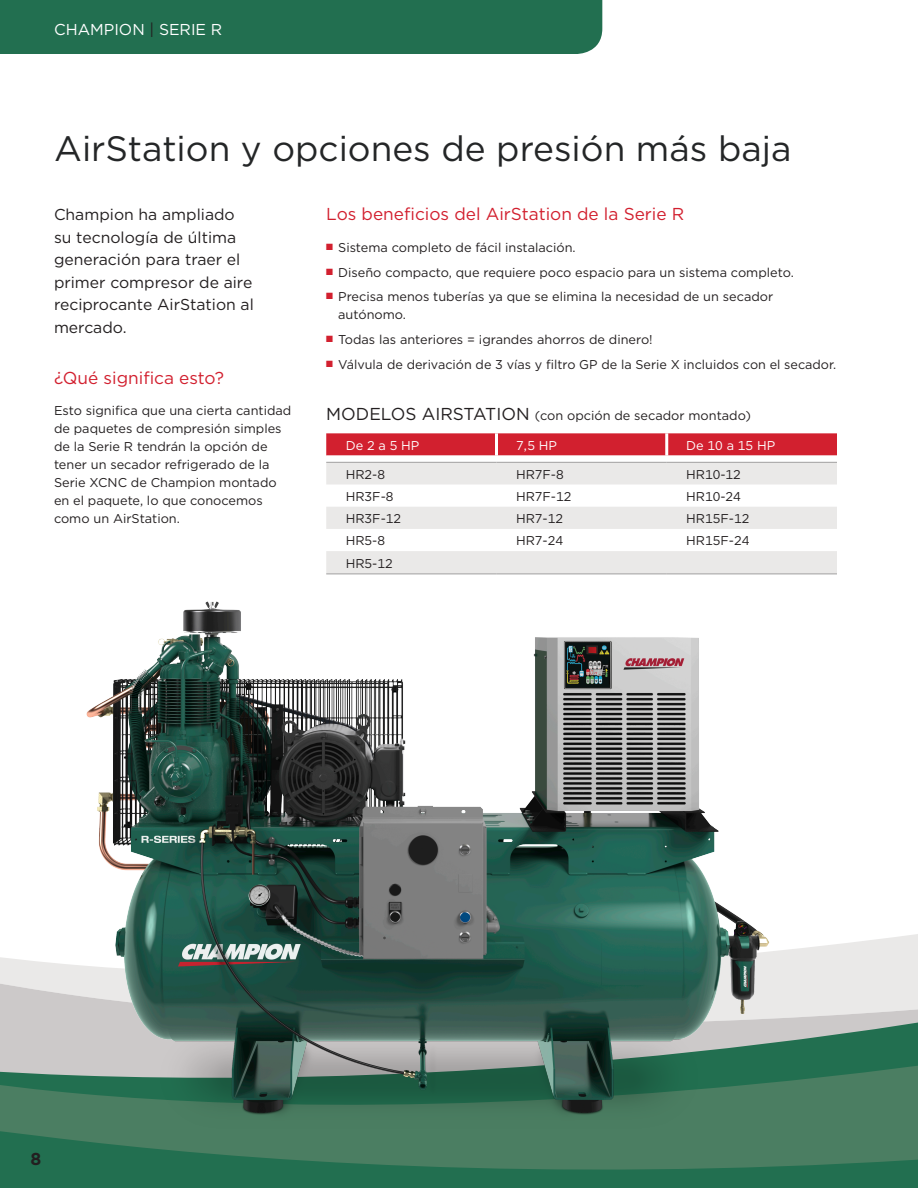
<style>
.page{position:relative;width:918px;height:1188px;background:#fff}
.page>*{position:absolute;margin:0;border:0;box-sizing:border-box;transform-origin:0 0}
.Top_Heading_24_-_for{font:35.25px "Gotham";color:#242627}
.Heading_12{font:17.25px "Gotham";color:#d2202f}
.t1{font:700 17.25px "Gotham";color:#231f20}
.Body_Text_11_-_Main{font:15.75px/22.5px "Gotham";color:#231f20}
.Red_Tab_11__white{font:15.75px "Gotham";color:#fff}
.Body_Text_9_-_no_bre{font:12.75px/18px "Gotham";color:#231f20}
.Table_-_left_column{font:12.75px "Gotham";color:#231f20}
.Header_above_tables{font:12.75px "Gotham";color:#231f20}
.Table_-_left_column-2{font:12.75px "Gotham";color:#fff}
.s1{color:#231f20}
.s2{color:#d2202f}
.s3{font-size:17.25px}
</style>
<div class="page">
<svg style="left:326px;top:433px;width:511px;height:23px;background:#d42a38"></svg>
<svg style="left:326px;top:461px;width:511px;height:1px"></svg>
<svg style="left:326px;top:463px;width:511px;height:111px;fill:#eae9e8"></svg>
<hr style="left:326px;top:574px;width:170px;height:1px;background:#a1a0a0">
<hr style="left:496px;top:574px;width:171px;height:1px;background:#a1a0a0">
<hr style="left:667px;top:574px;width:170px;height:1px;background:#a1a0a0">
<hr style="left:495px;top:433px;width:3px;height:23px;background:#fff">
<hr style="left:665px;top:433px;width:3px;height:23px;background:#fff">
<hr style="left:326px;top:462px;width:170px;height:1px;background:#a1a0a0">
<hr style="left:496px;top:462px;width:171px;height:1px;background:#a1a0a0">
<hr style="left:667px;top:462px;width:170px;height:1px;background:#a1a0a0">
<svg style="left:0;top:934px;width:918px;height:70px;fill:#eae9e8"></svg>
<svg style="left:0;top:1004px;width:918px;height:184px;background:#498269"></svg>
<div style="left:0;top:0;width:602px;height:54px;background:#226f50"></div>
<img style="left:54px;top:601px;width:732px;height:568px">
<p class="Red_Tab_11__white" style="left:54px;top:19px;width:170px">CHAMPION <span class="s1">|</span> SERIE R</p>
<p class="Top_Heading_24_-_for" style="left:54px;top:126px;width:739px">AirStation y opciones de presión más baja</p>
<p class="Body_Text_11_-_Main" style="left:54px;top:203px;width:201px">Champion ha ampliado su tecnología de última generación para traer el primer compresor de aire reciprocante AirStation al mercado.</p>
<p class="Heading_12" style="left:54px;top:367px;width:172px">¿Qué significa esto?</p>
<p class="Body_Text_9_-_no_bre" style="left:54px;top:401px;width:239px">Esto significa que una cierta cantidad de paquetes de compresión simples de la Serie R tendrán la opción de tener un secador refrigerado de la<br>Serie XCNC de Champion montado en el paquete, lo que conocemos como un AirStation.</p>
<p class="Heading_12" style="left:326px;top:203px;width:360px">Los beneficios del AirStation de la Serie R</p>
<p class="Body_Text_9_-_no_bre" style="left:326px;top:238px;width:251px"><span class="s2">■</span> Sistema completo de fácil instalación.</p>
<p class="Body_Text_9_-_no_bre" style="left:326px;top:263px;width:469px"><span class="s2">■</span> Diseño compacto, que requiere poco espacio para un sistema completo.</p>
<p class="Body_Text_9_-_no_bre" style="left:338px;top:288px;width:437px;text-indent:-12px"><span class="s2">■</span> Precisa menos tuberías ya que se elimina la necesidad de un secador autónomo.</p>
<p class="Body_Text_9_-_no_bre" style="left:326px;top:330px;width:328px"><span class="s2">■</span> Todas las anteriores = ¡grandes ahorros de dinero!</p>
<p class="Body_Text_9_-_no_bre" style="left:326px;top:355px;width:511px"><span class="s2">■</span> Válvula de derivación de 3 vías y filtro GP de la Serie X incluidos con el secador.</p>
<p class="Header_above_tables" style="left:326px;top:407px;width:426px"><span class="s3">MODELOS AIRSTATION</span> (con opción de secador montado)</p>
<p class="Table_-_left_column-2" style="left:346px;top:437px;width:75px">De 2 a 5 HP</p>
<p class="Table_-_left_column-2" style="left:516px;top:437px;width:43px">7,5 HP</p>
<p class="Table_-_left_column-2" style="left:686px;top:437px;width:91px">De 10 a 15 HP</p>
<p class="Table_-_left_column" style="left:346px;top:466px;width:41px">HR2-8</p>
<p class="Table_-_left_column" style="left:516px;top:466px;width:49px">HR7F-8</p>
<p class="Table_-_left_column" style="left:686px;top:466px;width:56px">HR10-12</p>
<p class="Table_-_left_column" style="left:346px;top:488px;width:49px">HR3F-8</p>
<p class="Table_-_left_column" style="left:516px;top:488px;width:57px">HR7F-12</p>
<p class="Table_-_left_column" style="left:686px;top:488px;width:56px">HR10-24</p>
<p class="Table_-_left_column" style="left:346px;top:510px;width:57px">HR3F-12</p>
<p class="Table_-_left_column" style="left:516px;top:510px;width:49px">HR7-12</p>
<p class="Table_-_left_column" style="left:686px;top:510px;width:65px">HR15F-12</p>
<p class="Table_-_left_column" style="left:346px;top:532px;width:41px">HR5-8</p>
<p class="Table_-_left_column" style="left:516px;top:532px;width:49px">HR7-24</p>
<p class="Table_-_left_column" style="left:686px;top:532px;width:65px">HR15F-24</p>
<p class="Table_-_left_column" style="left:346px;top:555px;width:49px">HR5-12</p>
<h2 class="t1" style="left:30px;top:1147px;width:12px">8</h2>
</div>
